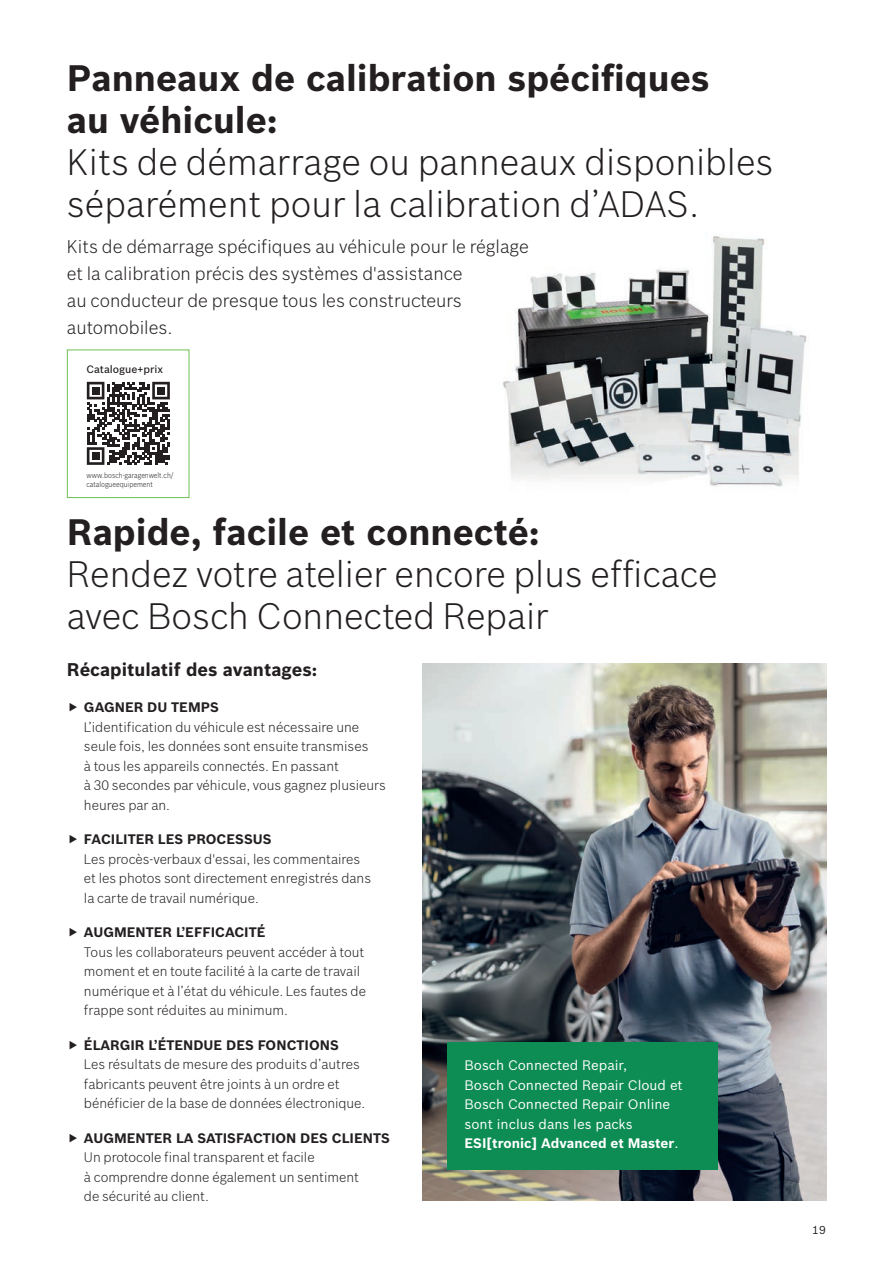
<style>
.page{position:relative;width:893px;height:1263px;background:#fff}
.page>*{position:absolute;margin:0;border:0;box-sizing:border-box;transform-origin:0 0}
.t1{font:300 36px/42px "Bosch Sans";color:#231f20}
.t2{font:700 36px/42px "Bosch Sans";color:#231f20}
.t3{font:300 18px/27px "Bosch Sans";color:#231f20}
.t4{font:700 18px "Bosch Sans";color:#231f20}
.t5{font:300 13.5px/19.5px "Bosch Sans";color:#231f20}
.t6{font:13.5px/19.5px "Bosch Sans";color:#fff}
.t7{font:700 13.5px "Bosch Sans";color:#231f20}
.t8{font:11.25px "Bosch Sans";color:#231f20}
.t9{font:500 10.5px "Bosch Sans";color:#231f20}
.t10{font:300 7.5px/9px "Bosch Sans";color:#231f20;scale:.9 1}
.s1{font-weight:700}
</style>
<div class="page">
<img style="left:422px;top:663px;width:404px;height:537px">
<div style="left:448px;top:1042px;width:270px;height:128px;background:#0d8c53"></div>
<img style="left:502px;top:236px;width:305px;height:251px">
<div style="left:67px;top:350px;width:122px;height:148px;border:1px solid #6fbf54"></div>
<svg style="left:87px;top:382px;width:83px;height:83px"></svg>
<div style="left:92px;top:387px;width:7px;height:7px;background:#231f20"></div>
<div style="left:157px;top:387px;width:8px;height:7px;background:#231f20"></div>
<div style="left:92px;top:452px;width:7px;height:8px;background:#231f20"></div>
<h1 class="t2" style="left:67px;top:57px;width:644px">Panneaux de calibration spécifiques au véhicule:</h1>
<h1 class="t1" style="left:67px;top:141px;width:708px">Kits de démarrage ou panneaux disponibles séparément pour la calibration d’ADAS.</h1>
<h2 class="t3" style="left:67px;top:233px;width:463px">Kits de démarrage spécifiques au véhicule pour le réglage et la calibration précis des systèmes d'assistance<br>au conducteur de presque tous les constructeurs automobiles.</h2>
<p class="t9" style="left:87px;top:363px;width:78px">Catalogue+prix</p>
<p class="t10" style="left:87px;top:471px;width:98px">www.bosch-garagenwelt.ch/ catalogueequipement</p>
<h1 class="t2" style="left:67px;top:511px;width:474px">Rapide, facile et connecté:</h1>
<h1 class="t1" style="left:67px;top:553px;width:652px">Rendez votre atelier encore plus efficace avec Bosch Connected Repair</h1>
<h2 class="t4" style="left:67px;top:658px;width:252px">Récapitulatif des avantages:</h2>
<p class="t7" style="left:84px;top:699px;width:136px">GAGNER DU TEMPS</p>
<p class="t5" style="left:84px;top:717px;width:303px">L’identification du véhicule est nécessaire une seule fois, les données sont ensuite transmises<br>à tous les appareils connectés. En passant<br>à 30 secondes par véhicule, vous gagnez plusieurs heures par an.</p>
<p class="t7" style="left:84px;top:831px;width:189px">FACILITER LES PROCESSUS</p>
<p class="t5" style="left:84px;top:849px;width:289px">Les procès-verbaux d'essai, les commentaires et les photos sont directement enregistrés dans la carte de travail numérique.</p>
<p class="t7" style="left:84px;top:924px;width:183px">AUGMENTER L’EFFICACITÉ</p>
<p class="t5" style="left:84px;top:942px;width:284px">Tous les collaborateurs peuvent accéder à tout moment et en toute facilité à la carte de travail numérique et à l’état du véhicule. Les fautes de frappe sont réduites au minimum.</p>
<p class="t7" style="left:84px;top:1036px;width:256px">ÉLARGIR L’ÉTENDUE DES FONCTIONS</p>
<p class="t5" style="left:84px;top:1054px;width:283px">Les résultats de mesure des produits d’autres fabricants peuvent être joints à un ordre et bénéficier de la base de données électronique.</p>
<p class="t7" style="left:84px;top:1129px;width:307px">AUGMENTER LA SATISFACTION DES CLIENTS</p>
<p class="t5" style="left:84px;top:1147px;width:277px">Un protocole final transparent et facile<br>à comprendre donne également un sentiment de sécurité au client.</p>
<p class="t6" style="left:465px;top:1055px;width:220px">Bosch Connected Repair,<br>Bosch Connected Repair Cloud et<br>Bosch Connected Repair Online sont inclus dans les packs<br><span class="s1">ESI[tronic] Advanced et Master</span>.</p>
<p class="t8" style="left:812px;top:1223px;width:15px">19</p>
</div>
